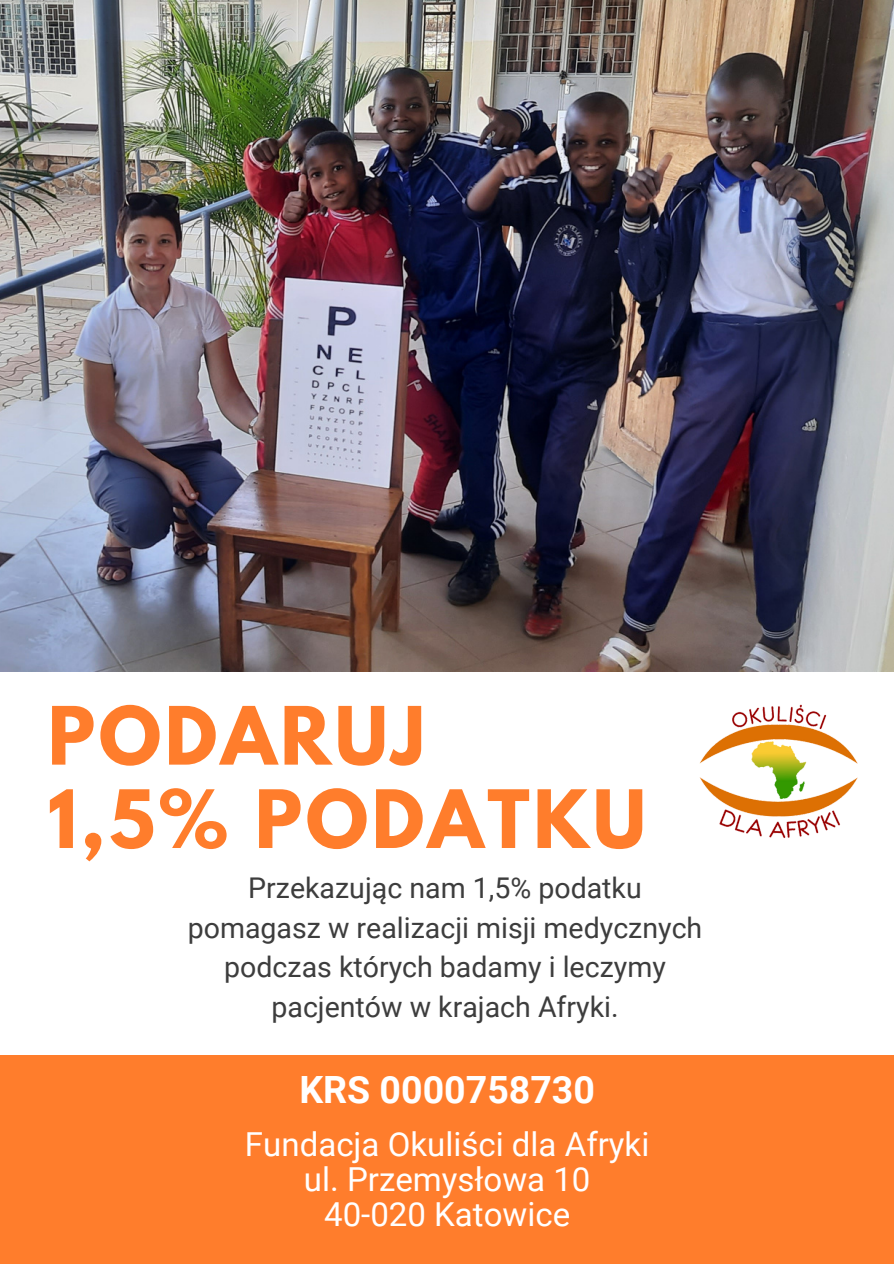
<style>
.page{position:relative;width:894px;height:1264px;background:#fff}
.page>*{position:absolute;margin:0;border:0;box-sizing:border-box;transform-origin:0 0}
.t1{font:700 71.1px/83.2px "League Spartan";letter-spacing:.05em;color:#ff7d2c}
.t2{font:700 37.5px "Roboto";color:#fff}
.t3{font:33px/35px "Roboto";color:#fff;text-align:center}
.t4{font:28.5px/39.5px "Roboto";color:#3d3d3d;text-align:center}
</style>
<div class="page">
<div style="left:0;top:1055px;width:893px;height:208px;background:#ff7d2c"></div>
<img style="left:699px;top:704px;width:159px;height:134px">
<img style="left:0;top:0;width:893px;height:671px">
<h1 class="t1" style="left:48px;top:703px;width:599px">PODARUJ<br>1,5% PODATKU</h1>
<p class="t4" style="left:188px;top:868px;width:516px">Przekazując nam 1,5% podatku pomagasz w realizacji misji medycznych podczas których badamy i leczymy pacjentów w krajach Afryki.</p>
<h2 class="t2" style="left:299px;top:1068px;width:297px">KRS 0000758730</h2>
<p class="t3" style="left:245px;top:1127px;width:406px">Fundacja Okuliści dla Afryki ul. Przemysłowa 10<br>40-020 Katowice</p>
</div>
